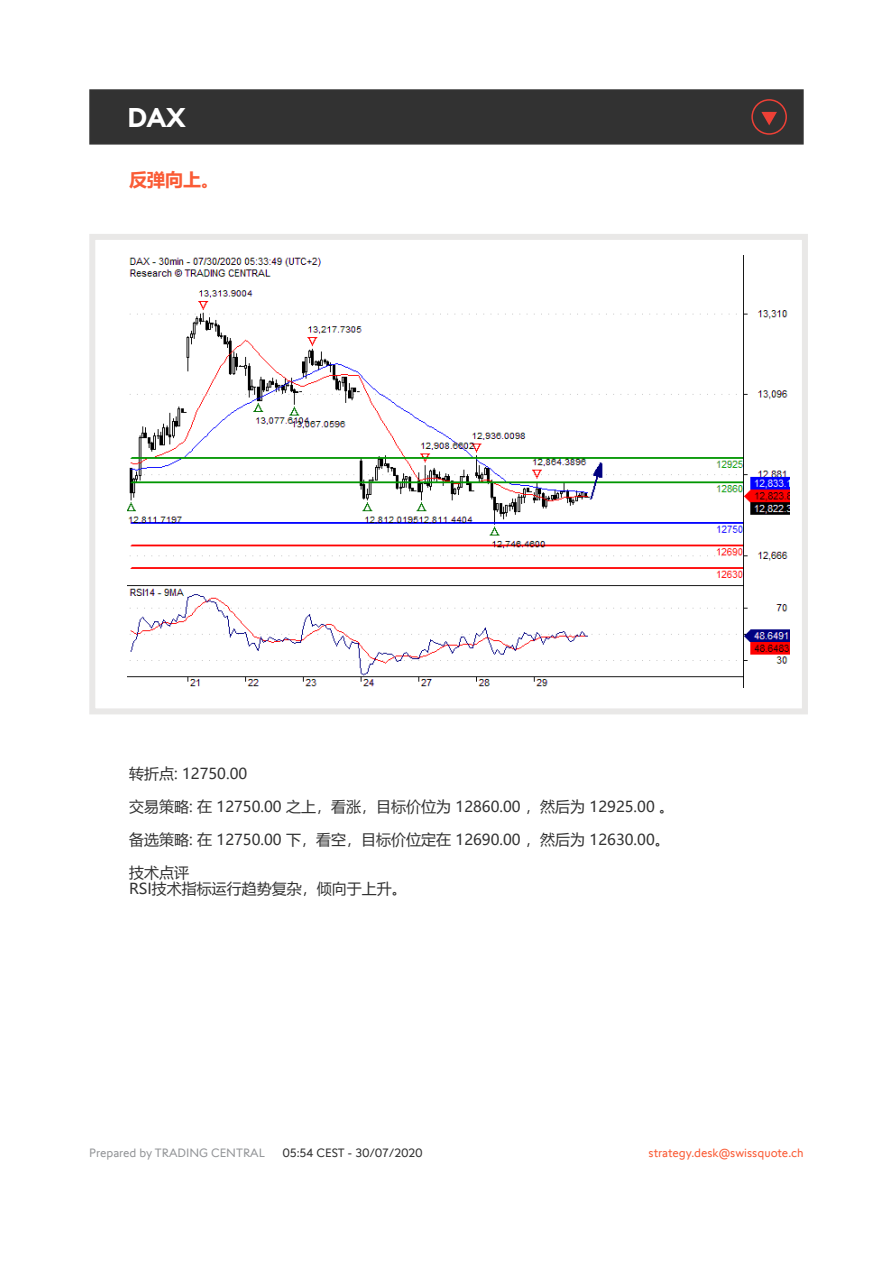
<style>
.page{position:relative;width:893px;height:1263px;background:#fff}
.page>*{position:absolute;margin:0;border:0;box-sizing:border-box;transform-origin:0 0}
.t1{font:700 27px "Swissquote CT";color:#fff}
.t2{font:700 18px "Microsoft Ya Hei UI";color:#fa5b35}
.t3{font:15px/16.5px "Microsoft Ya Hei UI";color:#323232}
.t4{font:12px "Swissquote CT";color:#fa5b35}
.t5{font:12px "Swissquote CT";color:#939598}
.t6{font:12px "Swissquote CT";color:#323232}
</style>
<div class="page">
<div style="left:89px;top:234px;width:719px;height:480px;border:6px solid #e9e8e7"></div>
<div style="left:89px;top:89px;width:715px;height:56px;background:#323232;border:2px solid #323232"></div>
<img style="left:128px;top:255px;width:661px;height:432px">
<svg style="left:751px;top:99px;width:36px;height:36px"></svg>
<h1 class="t1" style="left:128px;top:101px;width:60px">DAX</h1>
<p class="t2" style="left:129px;top:167px;width:91px">反弹向上。</p>
<p class="t3" style="left:129px;top:765px;width:120px">转折点: 12750.00</p>
<p class="t3" style="left:129px;top:798px;width:547px">交易策略: 在 12750.00 之上，看涨，目标价位为 12860.00 ，然后为 12925.00 。</p>
<p class="t3" style="left:129px;top:831px;width:542px">备选策略: 在 12750.00 下，看空，目标价位定在 12690.00 ，然后为 12630.00。</p>
<p class="t3" style="left:129px;top:864px;width:279px">技术点评<br>RSI技术指标运行趋势复杂，倾向于上升。</p>
<p class="t5" style="left:89px;top:1145px;width:177px">Prepared by TRADING CENTRAL</p>
<p class="t6" style="left:283px;top:1145px;width:141px">05:54 CEST - 30/07/2020</p>
<p class="t4" style="left:649px;top:1145px;width:157px">strategy.desk@swissquote.ch</p>
</div>
